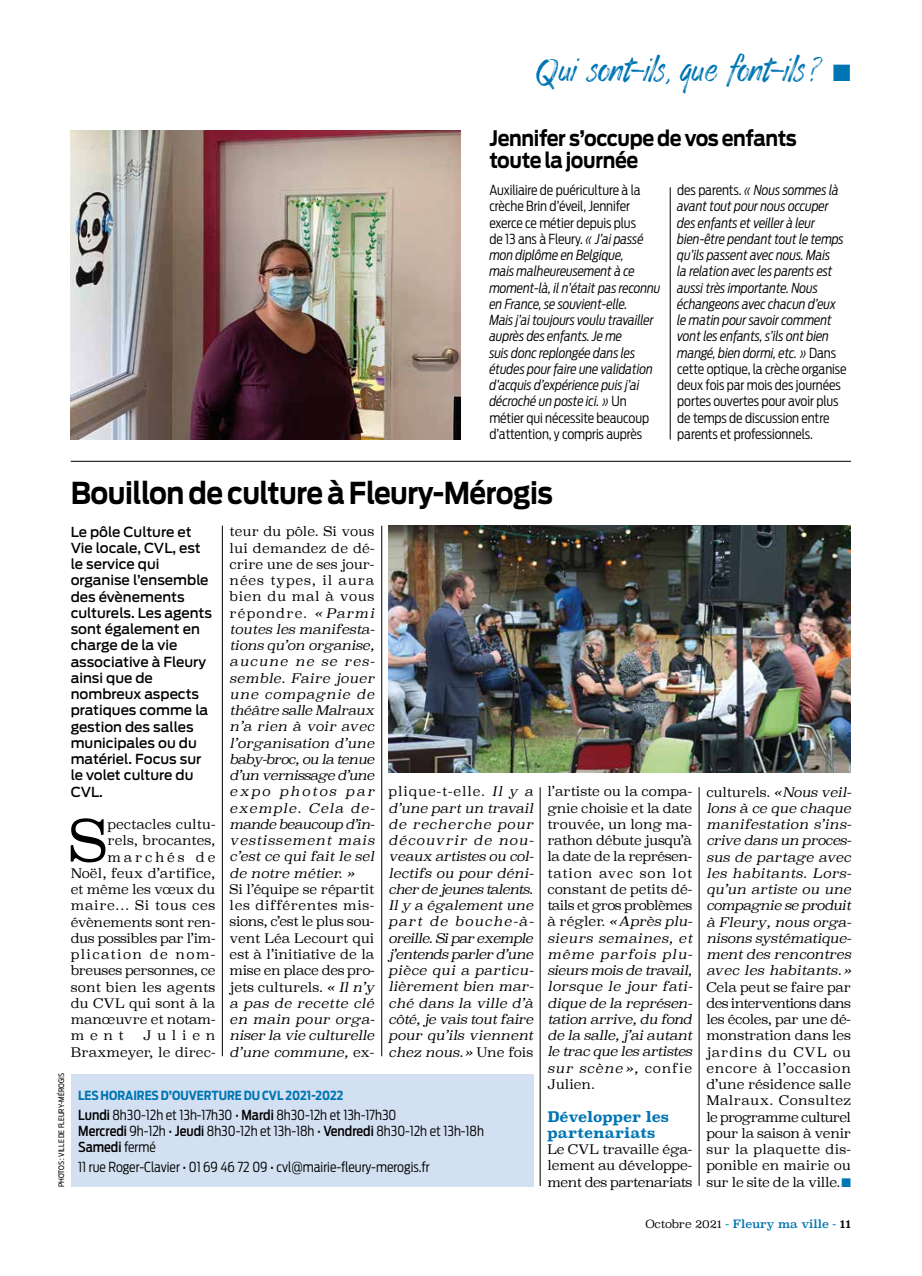
<style>
.page{position:relative;width:922px;height:1276px;background:#fff}
.page>*{position:absolute;margin:0;border:0;box-sizing:border-box;transform-origin:0 0}
.t1{font:300 56.88px "Superclarendon";color:#000}
.t2{font:33.75px "Enjoythe Ride";color:#0075b3}
.t3{font:700 30px "Antenna";letter-spacing:-.02em;color:#000;scale:.9 1}
.t4{font:700 21.25px/21.2px "Antenna";letter-spacing:-.02em;color:#000;scale:.9 1}
.t5{font:700 14.38px/16.2px "Superclarendon";color:#0075b3}
.t6{font:italic 300 13.75px/16.2px "Antenna Cond";letter-spacing:-.005em;color:#000}
.t7{font:500 13.75px/16.2px "Antenna";color:#000}
.t8{font:300 13.75px/16.2px "Antenna Cond";color:#000}
.t9{font:300 13.12px/16.2px "Superclarendon";letter-spacing:-.005em;color:#000;text-align:justify}
.t10{font:italic 300 13.12px/16.2px "Superclarendon";color:#000;text-align:justify}
.t11{font:300 13.12px "Superclarendon";letter-spacing:-.025em;color:#000}
.t12{font:300 13.12px "Superclarendon";letter-spacing:-.03em;color:#000}
.t13{font:300 13.12px "Superclarendon";letter-spacing:.02em;color:#000}
.t14{font:300 13.12px "Superclarendon";letter-spacing:.05em;color:#000}
.t15{font:300 13.12px "Superclarendon";letter-spacing:.105em;color:#000}
.t16{font:300 13.12px "Superclarendon";letter-spacing:.21em;color:#000}
.t17{font:700 12.5px "Antenna Cond";color:#0075b3}
.t18{font:11.25px "Superclarendon";letter-spacing:-.01em;color:#0075b3}
.t19{font:7.5px "Antenna Cond";color:#000}
.s1{font-style:normal}
.s2{font-style:italic}
.s3{font-weight:500}
.s4{color:#0075b3}
.s5{font-weight:300;color:#000}
.s6{color:#000}
</style>
<div class="page">
<hr style="left:669px;top:187px;width:1px;height:252px;background:#000">
<hr style="left:71px;top:461px;width:779px;height:1px;background:#000">
<hr style="left:381px;top:526px;width:1px;height:530px;background:#000">
<hr style="left:222px;top:526px;width:1px;height:530px;background:#000">
<hr style="left:540px;top:787px;width:1px;height:399px;background:#000">
<hr style="left:698px;top:787px;width:1px;height:399px;background:#000">
<div style="left:71px;top:1074px;width:462px;height:112px;background:#d3e0f1"></div>
<img style="left:71px;top:130px;width:389px;height:309px">
<img style="left:388px;top:526px;width:462px;height:246px">
<h2 class="t2" style="left:536px;top:50px;width:316px">Qui sont-ils, que font-ils? ■</h2>
<h3 class="t4" style="left:489px;top:128px;width:343px">Jennifer s’occupe de vos enfants toute la journée</h3>
<p class="t6" style="left:489px;top:182px;width:173px"><span class="s1">Auxiliaire de puériculture à la crèche Brin d’éveil, Jennifer exerce ce métier depuis plus<br>de 13 ans à Fleury.</span> « J’ai passé mon diplôme en Belgique,<br>mais malheureusement à ce moment-là, il n’était pas reconnu en France, se souvient-elle.<br>Mais j’ai toujours voulu travailler auprès des enfants. Je me<br>suis donc replongée dans les études pour faire une validation d’acquis d’expérience puis j’ai décroché un poste ici. » <span class="s1">Un métier qui nécessite beaucoup d’attention, y compris auprès</span></p>
<p class="t6" style="left:677px;top:182px;width:171px"><span class="s1">des parents.</span> « Nous sommes là avant tout pour nous occuper des enfants et veiller à leur bien-être pendant tout le temps qu’ils passent avec nous. Mais<br>la relation avec les parents est aussi très importante. Nous échangeons avec chacun d’eux le matin pour savoir comment vont les enfants, s’ils ont bien mangé, bien dormi, etc. » <span class="s1">Dans cette optique, la crèche organise deux fois par mois des journées portes ouvertes pour avoir plus de temps de discussion entre parents et professionnels.</span></p>
<h3 class="t3" style="left:71px;top:475px;width:537px">Bouillon de culture à Fleury-Mérogis</h3>
<p class="t7" style="left:71px;top:523px;width:143px">Le pôle Culture et<br>Vie locale, CVL, est le service qui organise l’ensemble des évènements culturels. Les agents sont également en charge de la vie associative à Fleury ainsi que de nombreux aspects pratiques comme la gestion des salles municipales ou du matériel. Focus sur le volet culture du<br>CVL.</p>
<h1 class="t1" style="left:69px;top:803px;width:40px">S</h1>
<p class="t9" style="left:107px;top:817px;width:109px">pectacles cultu-</p>
<p class="t10" style="left:229px;top:523px;width:147px"><span class="s1">teur du pôle. Si vous lui demandez de dé&shy;crire une de ses jour&shy;nées types, il aura bien du mal à vous répondre.</span> « Parmi toutes les manifesta&shy;tions qu’on organise, aucune ne se res&shy;semble. Faire jouer une compagnie de théâtre salle Malraux n’a rien à voir avec l’organisation d’une baby-broc, ou la tenue d’un vernissage d’une expo photos par exemple. Cela de&shy;mande beaucoup d’in&shy;vestissement mais c’est ce qui fait le sel de notre métier. »</p>
<p class="t9" style="left:229px;top:882px;width:147px">Si l’équipe se répartit les différentes mis&shy;sions, c’est le plus sou&shy;vent Léa Lecourt qui est à l’initiative de la mise en place des pro&shy;jets culturels. <span class="s2">« Il n’y a pas de recette clé en main pour orga&shy;niser la vie culturelle d’une commune,</span> ex-</p>
<p class="t10" style="left:388px;top:783px;width:147px"><span class="s1">plique-t-elle.</span> Il y a d’une part un travail de recherche pour découvrir de nou&shy;veaux artistes ou col&shy;lectifs ou pour déni&shy;cher de jeunes talents.<br>Il y a également une part de bouche-à&shy;oreille. Si par exemple j’entends parler d’une pièce qui a particu&shy;lièrement bien mar&shy;ché dans la ville d’à côté, je vais tout faire pour qu’ils viennent chez nous.» <span class="s1">Une fois</span></p>
<p class="t9" style="left:547px;top:784px;width:147px">l’artiste ou la compa&shy;gnie choisie et la date trouvée, un long ma&shy;rathon débute jusqu’à la date de la représen&shy;tation avec son lot constant de petits dé&shy;tails et gros problèmes à régler. <span class="s2">«Après plu&shy;sieurs semaines, et même parfois plu&shy;sieurs mois de travail, lorsque le jour fati&shy;dique de la représen&shy;tation arrive, du fond de la salle, j’ai autant le trac que les artistes sur scène »,</span> confie Julien.</p>
<p class="t5" style="left:547px;top:1109px;width:123px">Développer les partenariats</p>
<p class="t9" style="left:547px;top:1142px;width:146px">Le CVL travaille éga&shy;lement au développe&shy;ment des partenariats</p>
<p class="t9" style="left:107px;top:833px;width:109px">rels, brocantes,</p>
<p class="t16" style="left:107px;top:848px;width:109px">marchés de</p>
<p class="t9" style="left:71px;top:866px;width:146px">Noël, feux d’artifice,</p>
<p class="t9" style="left:71px;top:882px;width:146px">et même les vœux du</p>
<p class="t14" style="left:71px;top:897px;width:146px">maire… Si tous ces</p>
<p class="t9" style="left:71px;top:914px;width:146px">évènements sont ren-</p>
<p class="t11" style="left:71px;top:929px;width:146px">dus possibles par l’im-</p>
<p class="t15" style="left:71px;top:945px;width:146px">plication de nom-</p>
<p class="t12" style="left:71px;top:962px;width:146px">breuses personnes, ce</p>
<p class="t13" style="left:71px;top:978px;width:146px">sont bien les agents</p>
<p class="t9" style="left:71px;top:996px;width:146px">du CVL qui sont à la</p>
<p class="t9" style="left:71px;top:1012px;width:146px">manœuvre et notam-</p>
<p class="t9" style="left:71px;top:1028px;width:54px">ment</p>
<p class="t9" style="left:71px;top:1028px;width:146px;text-align:right">Julien<br>Braxmeyer, le direc-</p>
<p class="t19" style="left:57px;top:1187px;width:116px;rotate:-90deg">PHOTOS : VILLE DE FLEURY-MÉROGIS</p>
<p class="t17" style="left:78px;top:1088px;width:267px">LES HORAIRES D’OUVERTURE DU CVL 2021-2022</p>
<p class="t8" style="left:78px;top:1106px;width:407px"><span class="s3">Lundi</span> 8h30-12h et 13h-17h30 • <span class="s3">Mardi</span> 8h30-12h et 13h-17h30<br><span class="s3">Mercredi</span> 9h-12h • <span class="s3">Jeudi</span> 8h30-12h et 13h-18h • <span class="s3">Vendredi</span> 8h30-12h et 13h-18h<br><span class="s3">Samedi</span> fermé</p>
<p class="t8" style="left:78px;top:1159px;width:353px">11 rue Roger-Clavier • 01 69 46 72 09 • cvl@mairie-fleury-merogis.fr</p>
<p class="t10" style="left:706px;top:783px;width:147px"><span class="s1">culturels.</span> «Nous veil&shy;lons à ce que chaque manifestation s’ins&shy;crive dans un proces&shy;sus de partage avec les habitants. Lors&shy;qu’un artiste ou une compagnie se produit à Fleury, nous orga&shy;nisons systématique&shy;ment des rencontres avec les habitants. »</p>
<p class="t9" style="left:706px;top:979px;width:146px">Cela peut se faire par des interventions dans les écoles, par une dé&shy;monstration dans les jardins du CVL ou encore à l’occasion d’une résidence salle Malraux. Consultez le programme culturel pour la saison à venir sur la plaquette dis&shy;ponible en mairie ou sur le site de la ville.<span class="s4">■</span></p>
<p class="t18" style="left:645px;top:1216px;width:207px"><span class="s5">Octobre 2021</span> - Fleury ma ville - <span class="s6">11</span></p>
</div>
